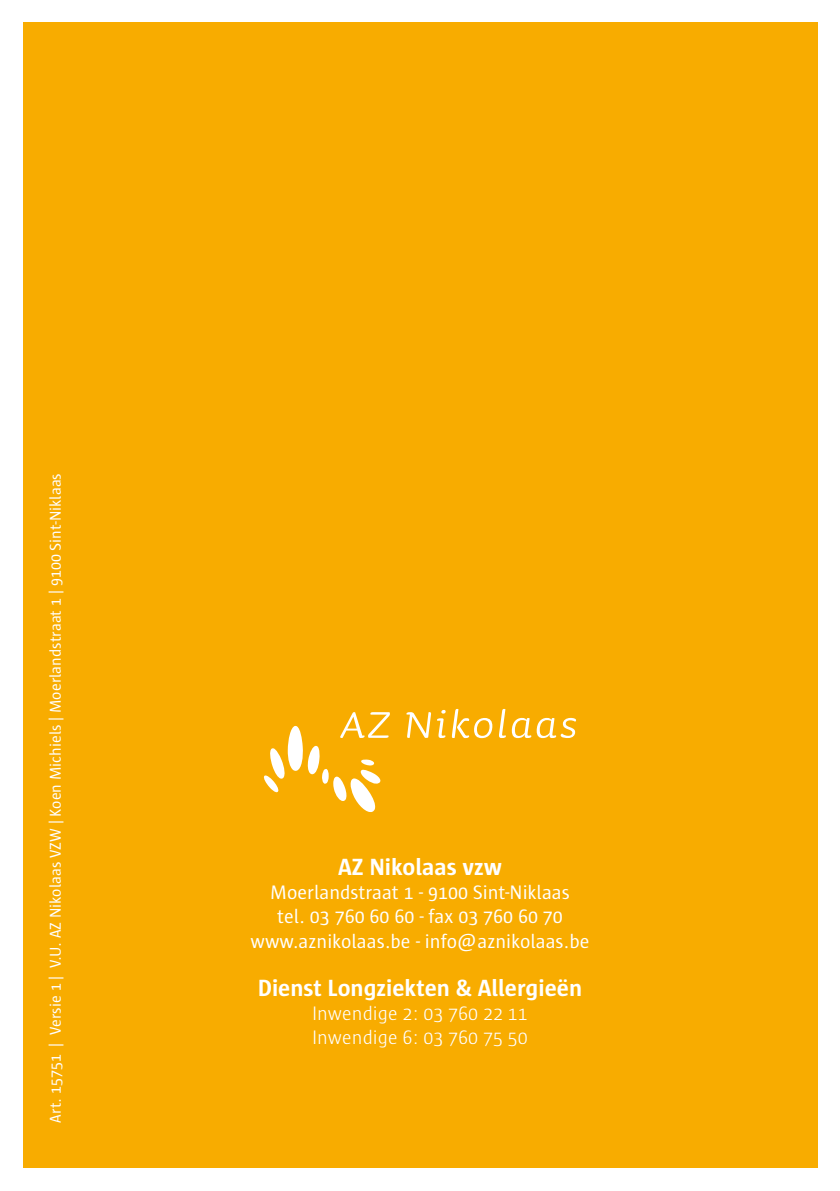
<style>
.page{position:relative;width:840px;height:1191px;background:#fff}
.page>*{position:absolute;margin:0;border:0;box-sizing:border-box;transform-origin:0 0}
.t1{font:700 24px "Sun";color:#fff}
.t2{font:20px/24px "Sun";color:#fff;text-align:center}
.t3{font:300 20px/24px "Sun";color:#fff}
.t4{font:16px "Sun";color:#fff}
</style>
<div class="page">
<div style="left:23px;top:23px;width:793px;height:1145px;background:#f8ac00"></div>
<svg style="left:263px;top:712px;width:126px;height:100px"></svg>
<svg style="left:406px;top:712px;width:25px;height:26px"></svg>
<svg style="left:437px;top:710px;width:8px;height:28px"></svg>
<svg style="left:451px;top:709px;width:41px;height:29px"></svg>
<svg style="left:499px;top:709px;width:6px;height:29px"></svg>
<svg style="left:511px;top:718px;width:64px;height:20px"></svg>
<p class="t4" style="left:47px;top:1123px;width:651px;rotate:-90deg">Art. 15751 | Versie 1 | V.U. AZ Nikolaas VZW | Koen Michiels | Moerlandstraat 1 | 9100 Sint-Niklaas</p>
<p class="t1" style="left:338px;top:854px;width:165px">AZ Nikolaas vzw</p>
<p class="t2" style="left:250px;top:881px;width:340px">Moerlandstraat 1 - 9100 Sint-Niklaas<br>tel. 03 760 60 60 - fax 03 760 60 70 www.aznikolaas.be - info@aznikolaas.be</p>
<p class="t1" style="left:257px;top:974px;width:326px">Dienst Longziekten &amp; Allergieën</p>
<p class="t3" style="left:312px;top:1001px;width:217px">Inwendige 2: 03 760 22 11<br>Inwendige 6: 03 760 75 50</p>
</div>
